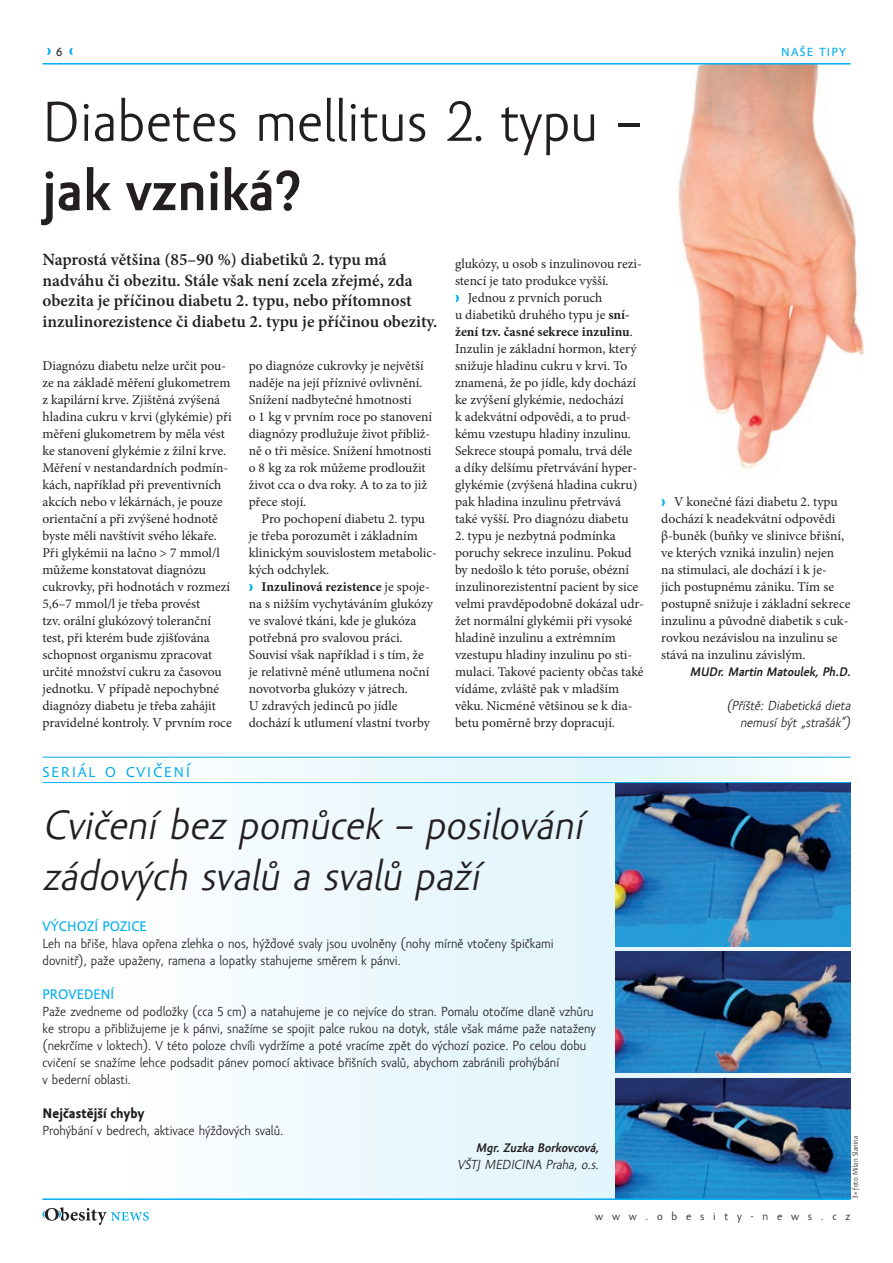
<style>
.page{position:relative;width:893px;height:1263px;background:#fff}
.page>*{position:absolute;margin:0;border:0;box-sizing:border-box;transform-origin:0 0}
.titulek_hlavní{font:57.75px/69.3px "Amor Sans Pro";letter-spacing:.005em;color:#231f20}
.titulek_pohlavní_kur{font:italic 42px/50.4px "Amor Sans Pro";color:#231f20}
.ramecek_mezititulek{font:21px "Amor Sans Pro";letter-spacing:.075em;color:#00aeef}
.perex{font:600 17.25px/20.7px "Minion Pro";color:#231f20}
.mezititulek{font:14.25px "Amor Sans Text Pro";letter-spacing:.01em;color:#00aeef}
.mezititulek_2{font:700 14.25px "Amor Sans Text Pro";letter-spacing:.01em;color:#231f20}
.text_1__odst{font:13.5px/17px "Minion Pro";color:#231f20}
.ramecek_text{font:13.5px/17px "Amor Sans Pro";color:#231f20}
.text{font:13.5px/17px "Minion Pro";color:#231f20}
.podpis_light{font:italic 13.5px/17px "Amor Sans Pro";color:#231f20;text-align:right}
.podpis{font:italic 13.5px "Amor Sans Pro";color:#231f20}
.podpis-2{font:italic 700 12.75px "Amor Sans Pro";color:#231f20}
.t1{font:12.15px "Amor Sans Text Pro";letter-spacing:.1em;color:#00aeef;scale:1.05 1}
.t2{font:12.15px "Amor Sans Text Pro";color:#231f20;scale:1.05 1}
.t3{font:11.4px "Amor Sans Pro";letter-spacing:.725em;color:#231f20;scale:1.05 1}
.foto_autor{font:7.5px "Amor Sans Pro";letter-spacing:.01em;color:#231f20}
.s1{font-weight:700}
</style>
<div class="page">
<div style="left:43px;top:757px;width:807px;height:443px;background:linear-gradient(to right,#f8fcfe,#e6f5fc)"></div>
<img style="left:616px;top:783px;width:234px;height:163px">
<img style="left:616px;top:951px;width:234px;height:121px">
<img style="left:616px;top:1078px;width:234px;height:120px">
<hr style="left:43px;top:757px;width:807px;height:1px;background:#00aeef">
<hr style="left:43px;top:782px;width:807px;height:1px;background:#00aeef">
<img style="left:678px;top:65px;width:187px;height:404px">
<hr style="left:43px;top:1198px;width:807px;height:2px;background:#00aeef">
<svg style="left:43px;top:1207px;width:106px;height:18px"></svg>
<hr style="left:43px;top:63px;width:807px;height:2px;background:#00aeef">
<p class="t2" style="left:56px;top:45px;width:8px">6</p>
<p class="t1" style="left:781px;top:45px;width:63px">NAŠE TIPY</p>
<p class="titulek_hlavní" style="left:43px;top:88px;width:600px">Diabetes mellitus 2. typu – <span class="s1">jak vzniká?</span></p>
<p class="perex" style="left:43px;top:249px;width:396px">Naprostá většina (85–90 %) diabetiků 2. typu má nadváhu či obezitu. Stále však není zcela zřejmé, zda obezita je příčinou diabetu 2. typu, nebo přítomnost inzulinorezistence či diabetu 2. typu je příčinou obezity.</p>
<p class="text_1__odst" style="left:43px;top:357px;width:191px">Diagnózu diabetu nelze určit pou‑ ze na základě měření glukometrem z kapilární krve. Zjištěná zvýšená hladina cukru v krvi (glykémie) při měření glukometrem by měla vést ke stanovení glykémie z žilní krve.<br>Měření v nestandardních podmín‑ kách, například při preventivních akcích nebo v lékárnách, je pouze orientační a při zvýšené hodnotě byste měli navštívit svého lékaře.<br>Při glykémii na lačno &gt; 7 mmol/l můžeme konstatovat diagnózu cukrovky, při hodnotách v rozmezí 5,6–7 mmol/l je třeba provést<br>tzv. orální glukózový toleranční test, při kterém bude zjišťována schopnost organismu zpracovat určité množství cukru za časovou jednotku. V případě nepochybné diagnózy diabetu je třeba zahájit pravidelné kontroly. V prvním roce</p>
<p class="text_1__odst" style="left:249px;top:357px;width:185px">po diagnóze cukrovky je největší naděje na její příznivé ovlivnění.<br>Snížení nadbytečné hmotnosti<br>o 1 kg v prvním roce po stanovení diagnózy prodlužuje život přibliž‑ ně o tři měsíce. Snížení hmotnosti o 8 kg za rok můžeme prodloužit život cca o dva roky. A to za to již přece stojí.</p>
<p class="text_1__odst" style="left:455px;top:255px;width:189px">glukózy, u osob s inzulinovou rezi‑ stencí je tato produkce vyšší.</p>
<p class="text_1__odst" style="left:455px;top:289px;width:184px;text-indent:13px">Jednou z prvních poruch<br>u diabetiků druhého typu je <span class="s1">sní&shy;žení tzv. časné sekrece inzulinu</span>.<br>Inzulin je základní hormon, který snižuje hladinu cukru v krvi. To znamená, že po jídle, kdy dochází ke zvýšení glykémie, nedochází<br>k adekvátní odpovědi, a to prud‑ kému vzestupu hladiny inzulinu.<br>Sekrece stoupá pomalu, trvá déle a díky delšímu přetrvávání hyper‑ glykémie (zvýšená hladina cukru) pak hladina inzulinu přetrvává také vyšší. Pro diagnózu diabetu</p>
<p class="text_1__odst" style="left:455px;top:527px;width:191px">2. typu je nezbytná podmínka poruchy sekrece inzulinu. Pokud by nedošlo k této poruše, obézní inzulinorezistentní pacient by sice velmi pravděpodobně dokázal udr‑ žet normální glykémii při vysoké hladině inzulinu a extrémním vzestupu hladiny inzulinu po sti‑ mulaci. Takové pacienty občas také vídáme, zvláště pak v mladším věku. Nicméně většinou se k dia‑ betu poměrně brzy dopracují.</p>
<p class="text" style="left:249px;top:510px;width:190px;text-indent:13px">Pro pochopení diabetu 2. typu je třeba porozumět i základním klinickým souvislostem metabolic‑ kých odchylek.</p>
<p class="text_1__odst" style="left:249px;top:578px;width:186px;text-indent:13px"><span class="s1">Inzulinová rezistence</span> je spoje‑ na s nižším vychytáváním glukózy ve svalové tkáni, kde je glukóza potřebná pro svalovou práci.<br>Souvisí však například i s tím, že je relativně méně utlumena noční novotvorba glukózy v játrech.<br>U zdravých jedinců po jídle dochází k utlumení vlastní tvorby</p>
<p class="ramecek_mezititulek" style="left:43px;top:758px;width:149px">seriál o cvičení</p>
<p class="titulek_pohlavní_kur" style="left:43px;top:800px;width:541px">Cvičení bez pomůcek – posilování zádových svalů a svalů paží</p>
<p class="mezititulek" style="left:43px;top:918px;width:106px">VÝCHOZÍ POZICE</p>
<p class="ramecek_text" style="left:43px;top:935px;width:513px">Leh na břiše, hlava opřena zlehka o nos, hýžďové svaly jsou uvolněny (nohy mírně vtočeny špičkami dovnitř), paže upaženy, ramena a lopatky stahujeme směrem k pánvi.</p>
<p class="mezititulek" style="left:43px;top:986px;width:73px">PROVEDENÍ</p>
<p class="ramecek_text" style="left:43px;top:1003px;width:555px">Paže zvedneme od podložky (cca 5 cm) a natahujeme je co nejvíce do stran. Pomalu otočíme dlaně vzhůru ke stropu a přibližujeme je k pánvi, snažíme se spojit palce rukou na dotyk, stále však máme paže nataženy (nekrčíme v loktech). V této poloze chvíli vydržíme a poté vracíme zpět do výchozí pozice. Po celou dobu cvičení se snažíme lehce podsadit pánev pomocí aktivace břišních svalů, abychom zabránili prohýbání<br>v bederní oblasti.</p>
<p class="mezititulek_2" style="left:43px;top:1105px;width:103px">Nejčastější chyby</p>
<p class="ramecek_text" style="left:43px;top:1122px;width:242px">Prohýbání v bedrech, aktivace hýžďových svalů.</p>
<p class="podpis-2" style="left:476px;top:1141px;width:127px">Mgr. Zuzka Borkovcová,</p>
<p class="podpis" style="left:457px;top:1157px;width:146px">VŠTJ MEDICINA Praha, o.s.</p>
<p class="text_1__odst" style="left:661px;top:493px;width:191px;text-indent:13px">V konečné fázi diabetu 2. typu dochází k neadekvátní odpovědi β‑buněk (buňky ve slinivce břišní, ve kterých vzniká inzulin) nejen na stimulaci, ale dochází i k je‑<br>jich postupnému zániku. Tím se postupně snižuje i základní sekrece inzulinu a původně diabetik s cuk‑ rovkou nezávislou na inzulinu se stává na inzulinu závislým.</p>
<p class="podpis-2" style="left:690px;top:664px;width:165px">MUDr. Martin Matoulek, Ph.D.</p>
<p class="podpis_light" style="left:726px;top:697px;width:128px">(Příště: Diabetická dieta nemusí být „strašák“)</p>
<p class="foto_autor" style="left:851px;top:1199px;width:65px;rotate:-90deg">3× foto Milan Slanina</p>
<p class="t3" style="left:595px;top:1210px;width:244px">www.obesity‑news.cz</p>
</div>
